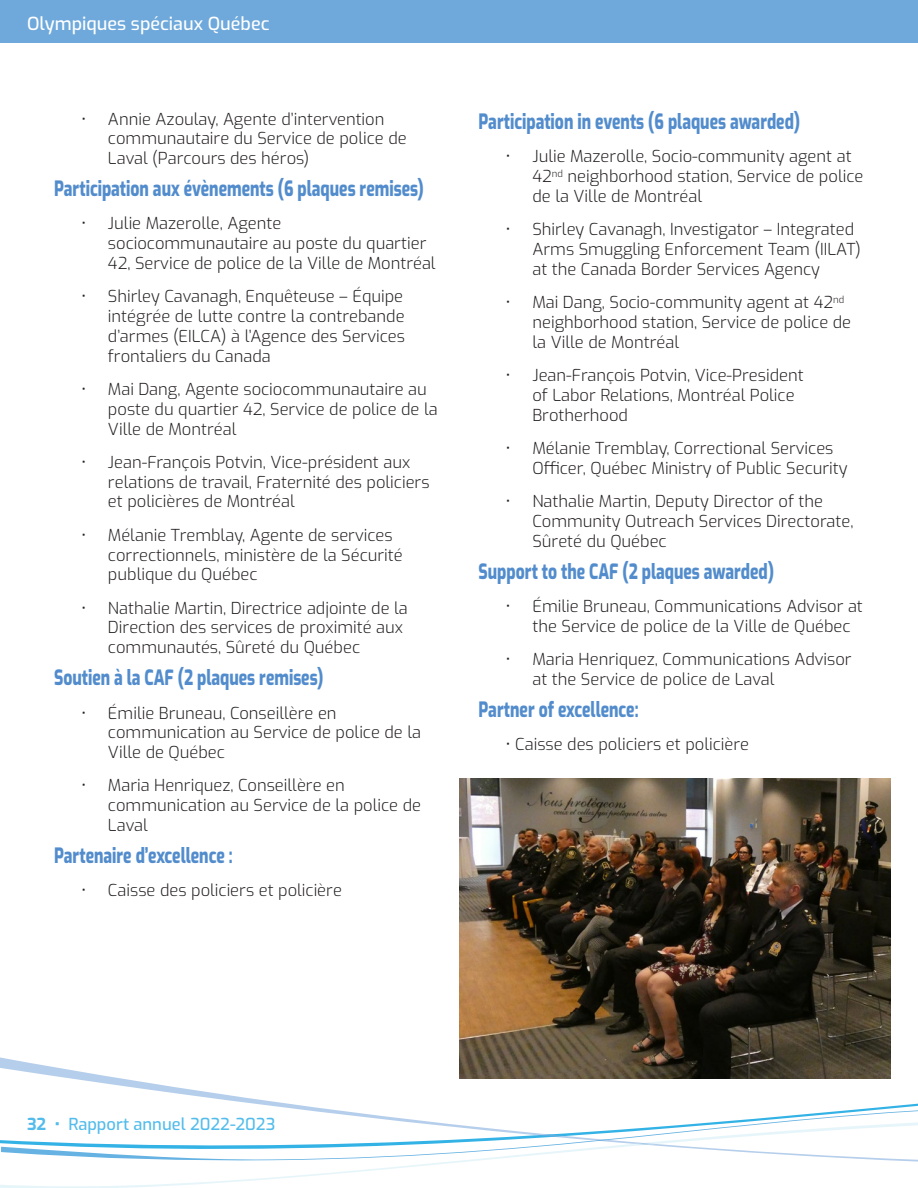
<style>
.page{position:relative;width:918px;height:1188px;background:#fff}
.page>*{position:absolute;margin:0;border:0;box-sizing:border-box;transform-origin:0 0}
.t1{font:800 21px "Exo";color:#528ccc;scale:.75 1}
.t2{font:500 18px "Exo";color:#fff}
.t3{font:300 16.5px/19.8px "Exo";color:#231f20}
.t4{font:500 16.5px "Exo";color:#53bceb}
.s1{font-weight:700}
</style>
<div class="page">
<svg style="left:1px;top:1150px;width:585px;height:38px"></svg>
<img style="left:0;top:1057px;width:918px;height:93px">
<img style="left:537px;top:1134px;width:29px;height:3px">
<img style="left:595px;top:1140px;width:323px;height:11px">
<div style="left:0;top:0;width:918px;height:43px;background:#6fa9db"></div>
<img style="left:459px;top:778px;width:432px;height:300px">
<p class="t2" style="left:27px;top:11px;width:244px">Olympiques spéciaux Québec</p>
<p class="t3" style="left:108px;top:108px;width:300px;text-indent:-27px">• Annie Azoulay, Agente d’intervention communautaire du Service de police de<br>Laval (Parcours des héros)</p>
<p class="t1" style="left:54px;top:173px;width:495px">Participation aux évènements (6 plaques remises)</p>
<p class="t3" style="left:108px;top:213px;width:329px;text-indent:-27px">• Julie Mazerolle, Agente sociocommunautaire au poste du quartier<br>42, Service de police de la Ville de Montréal</p>
<p class="t3" style="left:108px;top:286px;width:298px;text-align:justify;text-indent:-27px">• Shirley Cavanagh, Enquêteuse – Équipe intégrée de lutte contre la contrebande d’armes (EILCA) à l’Agence des Services frontaliers du Canada</p>
<p class="t3" style="left:108px;top:378px;width:331px;text-indent:-27px">• Mai Dang, Agente sociocommunautaire au poste du quartier 42, Service de police de la<br>Ville de Montréal</p>
<p class="t3" style="left:108px;top:451px;width:323px;text-indent:-27px">• Jean-François Potvin, Vice-président aux relations de travail, Fraternité des policiers et policières de Montréal</p>
<p class="t3" style="left:108px;top:524px;width:296px;text-indent:-27px">• Mélanie Tremblay, Agente de services correctionnels, ministère de la Sécurité publique du Québec</p>
<p class="t3" style="left:108px;top:597px;width:301px;text-indent:-27px">• Nathalie Martin, Directrice adjointe de la<br>Direction des services de proximité aux communautés, Sûreté du Québec</p>
<p class="t1" style="left:54px;top:662px;width:361px">Soutien à la CAF (2 plaques remises)</p>
<p class="t3" style="left:108px;top:702px;width:315px;text-indent:-27px">• Émilie Bruneau, Conseillère en communication au Service de police de la<br>Ville de Québec</p>
<p class="t3" style="left:108px;top:775px;width:315px;text-indent:-27px">• Maria Henriquez, Conseillère en communication au Service de la police de<br>Laval</p>
<p class="t1" style="left:54px;top:840px;width:240px">Partenaire d’excellence :</p>
<p class="t3" style="left:81px;top:880px;width:262px">• Caisse des policiers et policière</p>
<p class="t1" style="left:478px;top:106px;width:431px">Participation in events (6 plaques awarded)</p>
<p class="t3" style="left:532px;top:146px;width:333px;text-indent:-27px">• Julie Mazerolle, Socio-community agent at<br>42<sup>nd</sup> neighborhood station, Service de police de la Ville de Montréal</p>
<p class="t3" style="left:532px;top:219px;width:330px;text-indent:-27px">• Shirley Cavanagh, Investigator – Integrated<br>Arms Smuggling Enforcement Team (IILAT) at the Canada Border Services Agency</p>
<p class="t3" style="left:532px;top:292px;width:320px;text-indent:-27px">• Mai Dang, Socio-community agent at 42<sup>nd </sup>neighborhood station, Service de police de la Ville de Montréal</p>
<p class="t3" style="left:532px;top:364px;width:273px;text-indent:-27px">• Jean-François Potvin, Vice-President of Labor Relations, Montréal Police<br>Brotherhood</p>
<p class="t3" style="left:532px;top:437px;width:317px;text-indent:-27px">• Mélanie Tremblay, Correctional Services<br>Officer, Québec Ministry of Public Security</p>
<p class="t3" style="left:532px;top:490px;width:323px;text-indent:-27px">• Nathalie Martin, Deputy Director of the<br>Community Outreach Services Directorate,<br>Sûreté du Québec</p>
<p class="t1" style="left:478px;top:556px;width:396px">Support to the CAF (2 plaques awarded)</p>
<p class="t3" style="left:532px;top:595px;width:332px;text-indent:-27px">• Émilie Bruneau, Communications Advisor at the Service de police de la Ville de Québec</p>
<p class="t3" style="left:532px;top:648px;width:321px;text-indent:-27px">• Maria Henriquez, Communications Advisor at the Service de police de Laval</p>
<p class="t1" style="left:478px;top:694px;width:215px">Partner of excellence:</p>
<p class="t3" style="left:505px;top:733px;width:245px">• Caisse des policiers et policière</p>
<p class="t4" style="left:27px;top:1112px;width:250px"><span class="s1">32 •</span> Rapport annuel 2022-2023</p>
</div>
